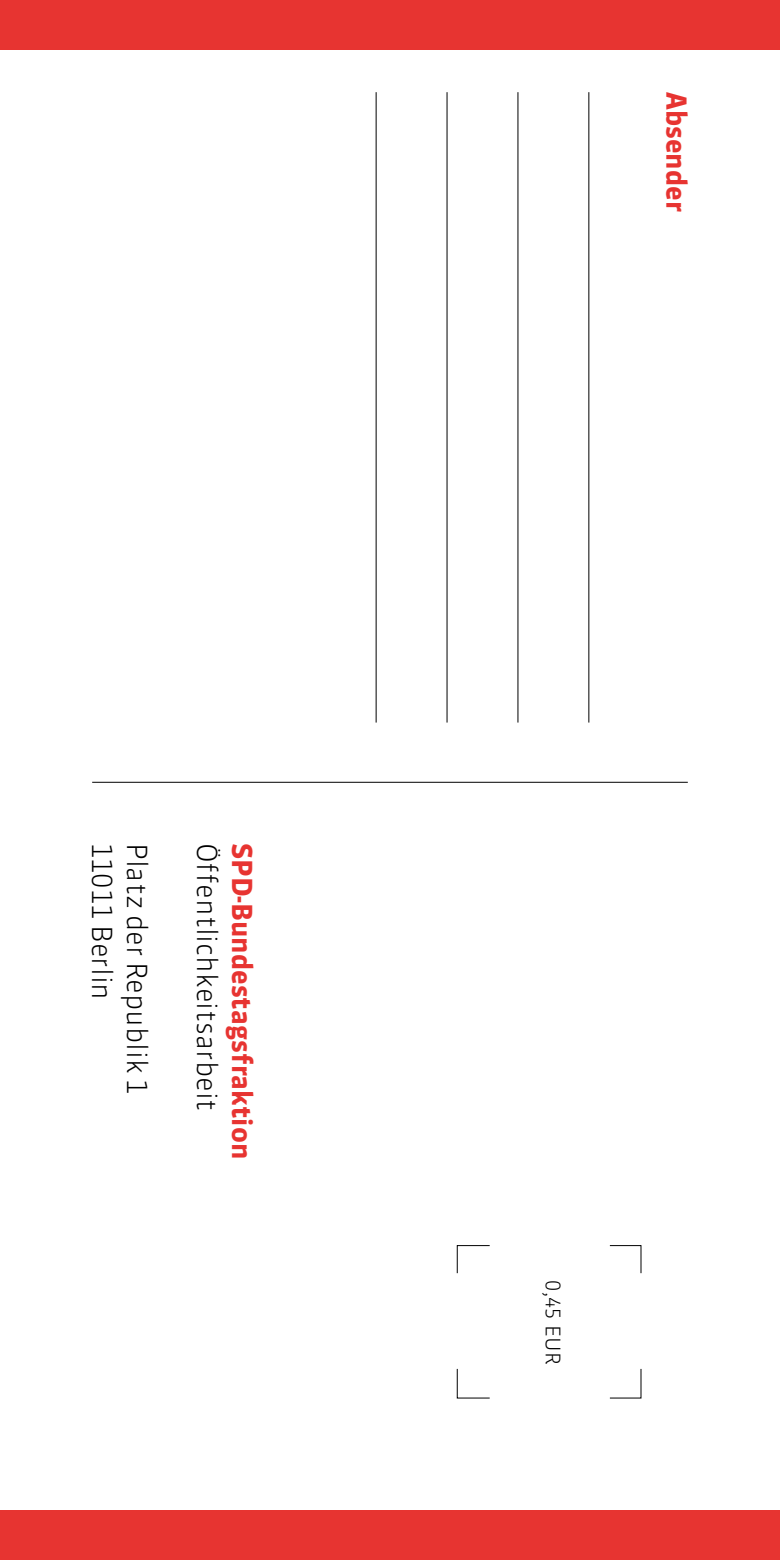
<style>
.page{position:relative;width:780px;height:1560px;background:#fff}
.page>*{position:absolute;margin:0;border:0;box-sizing:border-box;transform-origin:0 0}
.t1{font:300 27.5px "Sanuk Pro";color:#000}
.t2{font:700 27.5px "Sanuk Pro";color:#e73431}
.t3{font:300 20px "Sanuk Pro";color:#000}
</style>
<div class="page">
<hr style="left:588px;top:92px;width:1px;height:630px;background:#000">
<hr style="left:517px;top:92px;width:1px;height:630px;background:#000">
<hr style="left:446px;top:92px;width:1px;height:630px;background:#000">
<hr style="left:375px;top:92px;width:1px;height:630px;background:#000">
<svg style="left:456px;top:1245px;width:185px;height:153px"></svg>
<hr style="left:92px;top:781px;width:595px;height:1px;background:#000">
<div style="left:0;top:0;width:780px;height:50px;background:#e73431"></div>
<div style="left:0;top:1509px;width:780px;height:50px;background:#e73431"></div>
<p class="t1" style="left:121px;top:842px;width:159px;rotate:90deg">11011 Berlin</p>
<p class="t1" style="left:156px;top:842px;width:253px;rotate:90deg">Platz der Republik 1</p>
<p class="t1" style="left:226px;top:842px;width:270px;rotate:90deg">Öffentlichkeitsarbeit</p>
<p class="t2" style="left:262px;top:842px;width:318px;rotate:90deg">SPD-Bundestagsfraktion</p>
<p class="t2" style="left:696px;top:92px;width:121px;rotate:90deg">Absender</p>
<p class="t3" style="left:567px;top:1280px;width:85px;rotate:90deg">0,45 EUR</p>
</div>
